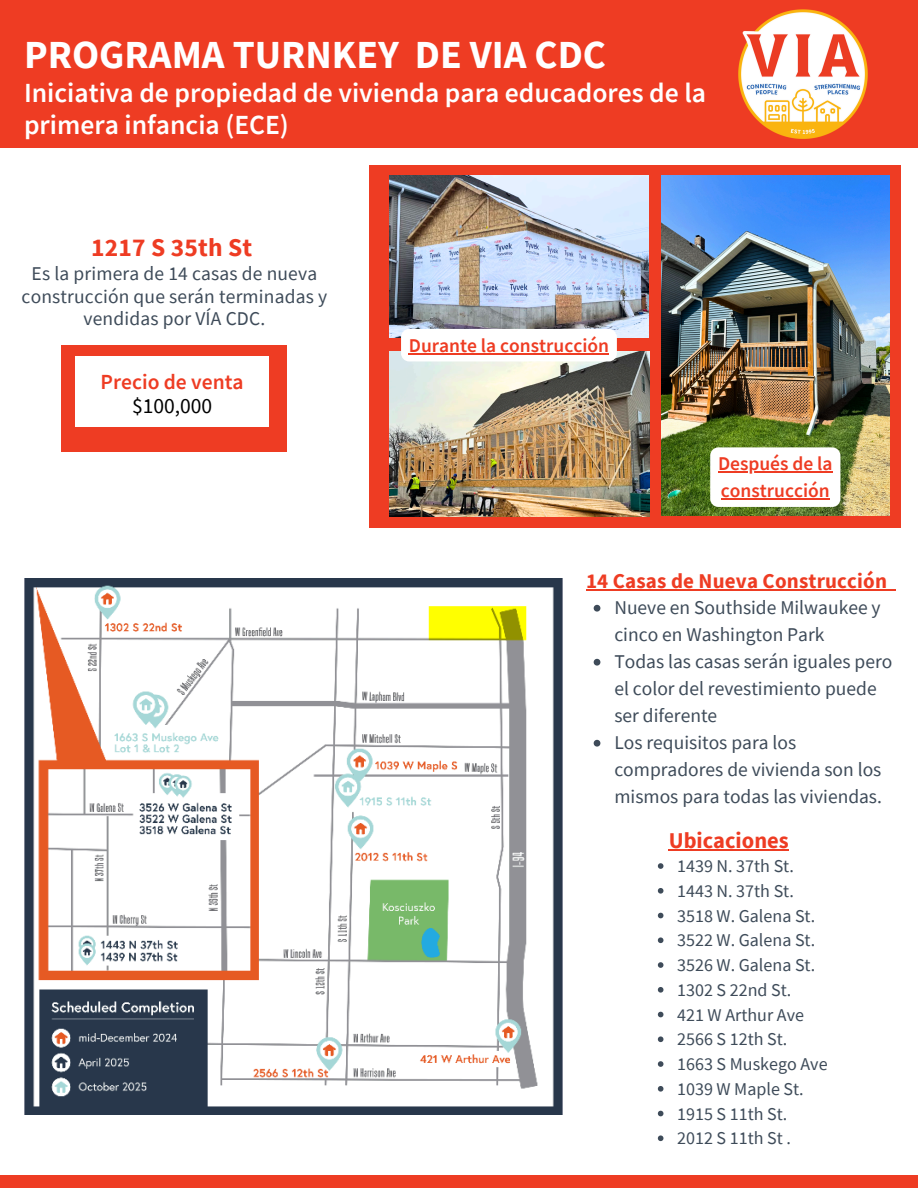
<style>
.page{position:relative;width:918px;height:1188px;background:#fff}
.page>*{position:absolute;margin:0;border:0;box-sizing:border-box;transform-origin:0 0}
.t1{font:700 39.75px "Source Sans Pro";color:#fff}
.t2{font:600 27.6px/31.5px "Source Sans Pro";color:#fff}
.t3{font:700 25.5px "Source Sans Pro";letter-spacing:.01em;color:#ee3c23}
.t4{font:700 22.5px "Source Sans Pro";color:#ee3c23}
.t5{font:600 21.6px/24.2px "Source Sans Pro";color:#ee3c23;text-align:center}
.t6{font:700 21px "Source Sans Pro";letter-spacing:.01em;color:#ee3c23}
.t7{font:19.5px/27px "Source Sans Pro";color:#3e4b59}
.t8{font:600 19.5px/27px "Source Sans Pro";color:#ee3c23}
.t9{font:18px "Source Sans Pro";color:#3e4b59}
.s1{font-weight:400;color:#000}
</style>
<div class="page">
<div style="left:0;top:0;width:918px;height:148px;background:#ee3c23"></div>
<img style="left:738px;top:9px;width:130px;height:130px">
<div style="left:0;top:1176px;width:918px;height:12px;background:#ee3c23"></div>
<div style="left:369px;top:165px;width:531px;height:363px;background:#ee3c23"></div>
<div style="left:62px;top:345px;width:225px;height:107px;background:#ee3c23"></div>
<div style="left:76px;top:356px;width:193px;height:71px;background:#fff"></div>
<img style="left:389px;top:176px;width:260px;height:162px">
<img style="left:389px;top:351px;width:260px;height:166px">
<img style="left:662px;top:176px;width:227px;height:340px">
<img style="left:24px;top:578px;width:539px;height:537px">
<div style="left:401px;top:329px;width:216px;height:32px;background:#fff;border-radius:8px"></div>
<hr style="left:409px;top:353px;width:200px;height:1px;background:#ee3c23">
<div style="left:710px;top:447px;width:130px;height:60px;background:#fff;border-radius:8px"></div>
<hr style="left:718px;top:472px;width:115px;height:1px;background:#ee3c23">
<hr style="left:721px;top:499px;width:109px;height:1px;background:#ee3c23">
<hr style="left:586px;top:589px;width:301px;height:1px;background:#ee3c23">
<svg style="left:594px;top:605px;width:6px;height:7px"></svg>
<svg style="left:594px;top:659px;width:6px;height:7px"></svg>
<svg style="left:594px;top:740px;width:6px;height:7px"></svg>
<svg style="left:658px;top:863px;width:5px;height:6px"></svg>
<svg style="left:658px;top:888px;width:5px;height:6px"></svg>
<svg style="left:658px;top:913px;width:5px;height:5px"></svg>
<svg style="left:658px;top:937px;width:5px;height:6px"></svg>
<svg style="left:658px;top:962px;width:5px;height:6px"></svg>
<svg style="left:658px;top:987px;width:5px;height:6px"></svg>
<svg style="left:658px;top:1012px;width:5px;height:5px"></svg>
<svg style="left:658px;top:1036px;width:5px;height:6px"></svg>
<svg style="left:658px;top:1061px;width:5px;height:6px"></svg>
<svg style="left:658px;top:1086px;width:5px;height:6px"></svg>
<svg style="left:658px;top:1111px;width:5px;height:5px"></svg>
<svg style="left:658px;top:1135px;width:5px;height:6px"></svg>
<hr style="left:669px;top:849px;width:120px;height:1px;background:#ee3c23">
<h1 class="t1" style="left:24px;top:29px;width:584px">PROGRAMA TURNKEY DE VIA CDC</h1>
<h2 class="t2" style="left:24px;top:77px;width:684px">Iniciativa de propiedad de vivienda para educadores de la primera infancia (ECE)</h2>
<p class="t3" style="left:91px;top:230px;width:163px">1217 S 35th St</p>
<p class="t7" style="left:22px;top:262px;width:307px;line-height:22.5px;text-align:center">Es la primera de 14 casas de nueva construcción que serán terminadas y vendidas por VÍA CDC.</p>
<p class="t5" style="left:101px;top:369px;width:145px">Precio de venta <span class="s1">$100,000</span></p>
<h3 class="t8" style="left:409px;top:332px;width:202px">Durante la construcción</h3>
<p class="t8" style="left:718px;top:450px;width:116px">Después de la construcción</p>
<p class="t6" style="left:586px;top:567px;width:302px">14 Casas de Nueva Construcción</p>
<p class="t7" style="left:614px;top:593px;width:268px">Nueve en Southside Milwaukee y cinco en Washington Park</p>
<p class="t7" style="left:614px;top:647px;width:279px">Todas las casas serán iguales pero el color del revestimiento puede ser diferente</p>
<p class="t7" style="left:614px;top:728px;width:269px">Los requisitos para los compradores de vivienda son los mismos para todas las viviendas.</p>
<p class="t4" style="left:669px;top:826px;width:122px">Ubicaciones</p>
<h2 class="t9" style="left:677px;top:855px;width:118px">1439 N. 37th St.</h2>
<p class="t9" style="left:677px;top:879px;width:118px">1443 N. 37th St.</p>
<p class="t9" style="left:677px;top:904px;width:140px">3518 W. Galena St.</p>
<p class="t9" style="left:677px;top:929px;width:140px">3522 W. Galena St.</p>
<p class="t9" style="left:677px;top:954px;width:140px">3526 W. Galena St.</p>
<p class="t9" style="left:677px;top:978px;width:116px">1302 S 22nd St.</p>
<p class="t9" style="left:677px;top:1003px;width:128px">421 W Arthur Ave</p>
<p class="t9" style="left:677px;top:1028px;width:112px">2566 S 12th St.</p>
<p class="t9" style="left:677px;top:1053px;width:152px">1663 S Muskego Ave</p>
<p class="t9" style="left:677px;top:1077px;width:128px">1039 W Maple St.</p>
<p class="t9" style="left:677px;top:1102px;width:112px">1915 S 11th St.</p>
<p class="t9" style="left:677px;top:1127px;width:115px">2012 S 11th St .</p>
</div>
